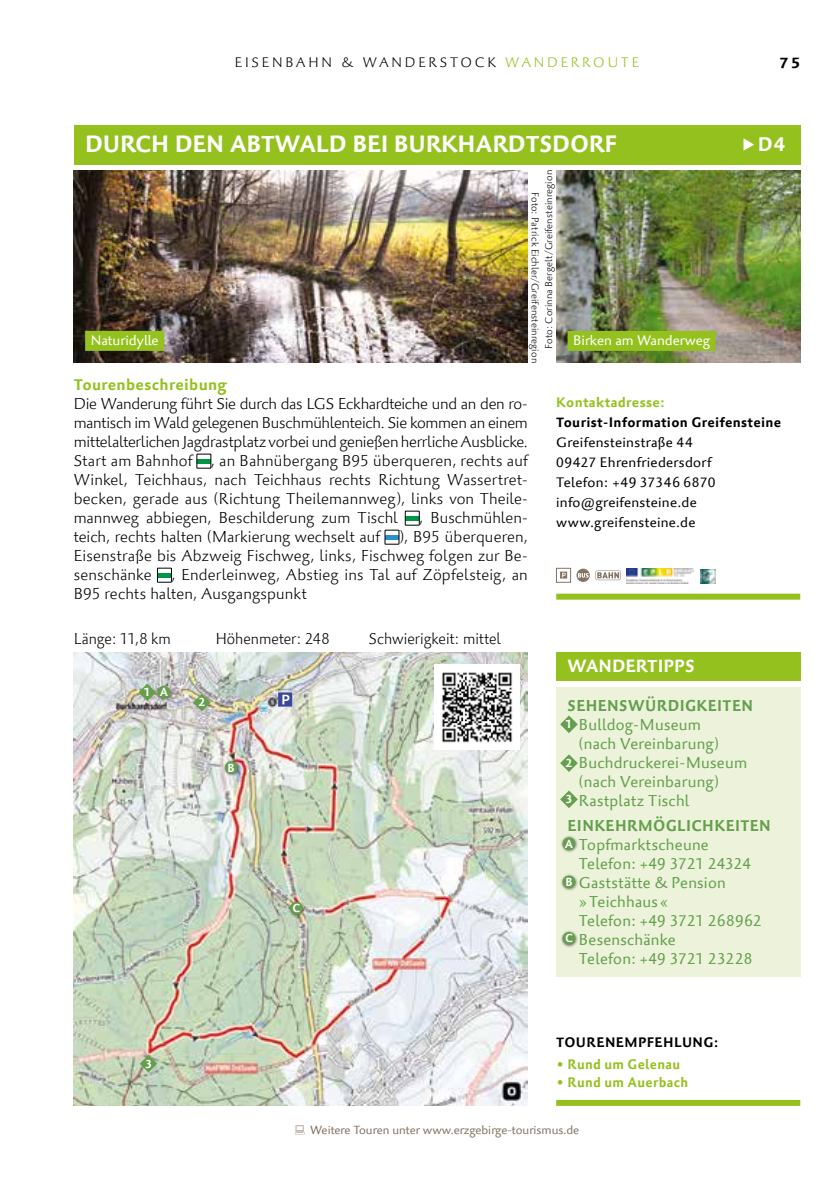
<style>
.page{position:relative;width:840px;height:1191px;background:#fff}
.page>*{position:absolute;margin:0;border:0;box-sizing:border-box;transform-origin:0 0}
.t1{font:700 24px "Palatino Sans Com";letter-spacing:-.01em;color:#fff}
.t2{font:700 20px "Palatino Sans Com";color:#fff}
.t3{font:700 18px "Palatino Sans Com";color:#fff}
.t4{font:300 16px/19px "Palatino Sans Com";letter-spacing:.01em;color:#000;text-align:justify}
.t5{font:16px/19px "Palatino Sans Com";letter-spacing:.015em;color:#649f4d}
.t6{font:300 16px "Palatino Sans Com";letter-spacing:.01em;color:#000;scale:.95 1}
.t7{font:700 16px "Palatino Sans Com";letter-spacing:.025em;color:#649f4d}
.t8{font:700 16px "Palatino Sans Com";letter-spacing:.02em;color:#95c11f}
.t9{font:700 15px "Palatino Sans Com";color:#000;scale:1.05 1}
.t10{font:14px/20px "Palatino Sans Com";letter-spacing:.025em;color:#000}
.t11{font:700 14px "Palatino Sans Com";letter-spacing:.025em;color:#000}
.t12{font:700 14px "Palatino Sans Com";letter-spacing:.025em;color:#95c11f}
.t13{font:300 14px "Palatino Sans Com";letter-spacing:.2em;color:#000}
.t14{font:14px "Palatino Sans Com";color:#fff}
.t15{font:12px "Palatino Sans Com";color:#857464}
.t16{font:700 12px "Palatino Sans Com";color:#fff}
.t17{font:300 10px "Palatino Sans Com";letter-spacing:.02em;color:#000}
.s1{color:#95c11f}
</style>
<div class="page">
<svg style="left:295px;top:1125px;width:9px;height:9px"></svg>
<div style="left:556px;top:687px;width:243px;height:289px;background:#ecf3da"></div>
<div style="left:74px;top:125px;width:725px;height:39px;background:#95c11f"></div>
<div style="left:197px;top:459px;width:14px;height:5px;background:#009646"></div>
<div style="left:197px;top:454px;width:14px;height:14px;border:1px solid #000"></div>
<div style="left:405px;top:516px;width:14px;height:5px;background:#009646"></div>
<div style="left:405px;top:511px;width:14px;height:14px;border:1px solid #000"></div>
<div style="left:385px;top:535px;width:14px;height:5px;background:#2c8fcf"></div>
<div style="left:385px;top:530px;width:14px;height:14px;border:1px solid #000"></div>
<div style="left:157px;top:573px;width:14px;height:5px;background:#009646"></div>
<div style="left:157px;top:568px;width:14px;height:14px;border:1px solid #000"></div>
<svg style="left:743px;top:138px;width:10px;height:13px"></svg>
<img style="left:556px;top:170px;width:243px;height:193px">
<img style="left:74px;top:170px;width:453px;height:193px">
<div style="left:556px;top:652px;width:243px;height:28px;background:#95c11f"></div>
<div style="left:560px;top:835px;width:18px;height:18px;background:#000;opacity:.5"></div>
<div style="left:562px;top:837px;width:13px;height:13px;background:#649f4d;border-radius:50%"></div>
<div style="left:560px;top:873px;width:18px;height:18px;background:#000;opacity:.5"></div>
<div style="left:562px;top:875px;width:13px;height:13px;background:#649f4d;border-radius:50%"></div>
<div style="left:560px;top:929px;width:18px;height:18px;background:#000;opacity:.5"></div>
<div style="left:562px;top:932px;width:13px;height:12px;background:#649f4d;border-radius:50%"></div>
<img style="left:74px;top:652px;width:453px;height:454px">
<div style="left:567px;top:331px;width:148px;height:20px;background:#95c11f"></div>
<div style="left:85px;top:331px;width:79px;height:20px;background:#95c11f"></div>
<div style="left:556px;top:593px;width:243px;height:6px;background:#95c11f"></div>
<div style="left:556px;top:1100px;width:243px;height:6px;background:#95c11f"></div>
<img style="left:434px;top:664px;width:85px;height:85px">
<svg style="left:576px;top:568px;width:13px;height:14px"></svg>
<div style="left:556px;top:568px;width:14px;height:14px;border:1px solid #857464"></div>
<svg style="left:560px;top:571px;width:7px;height:7px"></svg>
<svg style="left:595px;top:570px;width:25px;height:10px"></svg>
<svg style="left:560px;top:715px;width:17px;height:18px"></svg>
<svg style="left:560px;top:754px;width:17px;height:18px"></svg>
<svg style="left:560px;top:790px;width:17px;height:18px"></svg>
<img style="left:626px;top:569px;width:67px;height:15px">
<img style="left:700px;top:569px;width:14px;height:14px">
<svg style="left:278px;top:692px;width:14px;height:14px"></svg>
<svg style="left:138px;top:683px;width:18px;height:18px"></svg>
<div style="left:155px;top:684px;width:18px;height:18px;background:#000;opacity:.5"></div>
<div style="left:157px;top:686px;width:13px;height:13px;background:#649f4d;border-radius:50%"></div>
<svg style="left:193px;top:694px;width:17px;height:17px"></svg>
<div style="left:222px;top:759px;width:18px;height:18px;background:#000;opacity:.5"></div>
<div style="left:225px;top:761px;width:12px;height:13px;background:#649f4d;border-radius:50%"></div>
<div style="left:288px;top:899px;width:18px;height:18px;background:#000;opacity:.5"></div>
<div style="left:290px;top:901px;width:13px;height:13px;background:#649f4d;border-radius:50%"></div>
<svg style="left:139px;top:1054px;width:18px;height:18px"></svg>
<p class="t13" style="left:235px;top:53px;width:405px">EISENBAHN &amp; WANDERSTOCK <span class="s1">WANDERROUTE</span></p>
<p class="t9" style="left:779px;top:53px;width:21px">75</p>
<h1 class="t1" style="left:85px;top:129px;width:533px">DURCH DEN ABTWALD BEI BURKHARDTSDORF</h1>
<p class="t2" style="left:757px;top:131px;width:29px">D4</p>
<p class="t17" style="left:542px;top:348px;width:180px;rotate:-90deg">Foto: Corinna Bergelt/Greifensteinregion</p>
<p class="t17" style="left:541px;top:192px;width:172px;rotate:90deg">Foto: Patrick Eichler/Greifensteinregion</p>
<p class="t14" style="left:91px;top:332px;width:69px">Naturidylle</p>
<p class="t14" style="left:573px;top:332px;width:138px">Birken am Wanderweg</p>
<p class="t8" style="left:74px;top:374px;width:154px">Tourenbeschreibung</p>
<p class="t4" style="left:74px;top:394px;width:455px">Die Wanderung führt Sie durch das LGS Eckhardteiche und an den ro&shy;mantisch im Wald gelegenen Buschmühlenteich. Sie kommen an einem mittelalterlichen Jagdrastplatz vorbei und genießen herrliche Ausblicke.<br>Start am Bahnhof , an Bahnübergang B95 überqueren, rechts auf Winkel, Teichhaus, nach Teichhaus rechts Richtung Wassertret&shy;becken, gerade aus (Richtung Theilemannweg), links von Theile&shy;mannweg abbiegen, Beschilderung zum Tischl</p>
<p class="t4" style="left:74px;top:508px;width:455px;text-indent:345px">, Buschmühlen&shy;teich, rechts halten (Markierung wechselt auf ), B95 überqueren, Eisenstraße bis Abzweig Fischweg, links, Fischweg folgen zur Be&shy;senschänke</p>
<p class="t4" style="left:74px;top:565px;width:455px;text-indent:98px">, Enderleinweg, Abstieg ins Tal auf Zöpfelsteig, an<br>B95 rechts halten, Ausgangspunkt</p>
<p class="t6" style="left:74px;top:629px;width:103px">Länge: 11,8 km</p>
<p class="t6" style="left:215px;top:629px;width:121px">Höhenmeter: 248</p>
<p class="t6" style="left:369px;top:629px;width:140px">Schwierigkeit: mittel</p>
<p class="t16" style="left:144px;top:684px;width:26px">1 A</p>
<p class="t16" style="left:198px;top:694px;width:8px">2</p>
<p class="t16" style="left:227px;top:760px;width:9px">B</p>
<p class="t16" style="left:292px;top:900px;width:9px">C</p>
<p class="t12" style="left:556px;top:393px;width:110px">Kontaktadresse:</p>
<p class="t11" style="left:556px;top:413px;width:226px">Tourist-Information Greifensteine</p>
<p class="t10" style="left:556px;top:432px;width:161px">Greifensteinstraße 44<br>09427 Ehrenfriedersdorf<br>Telefon: +49 37346 6870 info@greifensteine.de www.greifensteine.de</p>
<p class="t3" style="left:567px;top:654px;width:129px">WANDERTIPPS</p>
<p class="t7" style="left:567px;top:695px;width:187px">SEHENSWÜRDIGKEITEN</p>
<p class="t5" style="left:578px;top:715px;width:141px;text-indent:-11px">• Bulldog-Museum (nach Vereinbarung)</p>
<p class="t5" style="left:578px;top:753px;width:170px;text-indent:-11px">• Buchdruckerei-Museum (nach Vereinbarung)</p>
<p class="t5" style="left:567px;top:791px;width:123px">• Rastplatz Tischl</p>
<p class="t7" style="left:567px;top:815px;width:205px">EINKEHRMÖGLICHKEITEN</p>
<p class="t5" style="left:578px;top:834px;width:173px;text-indent:-11px">• Topfmarktscheune<br>Telefon: +49 3721 24324</p>
<p class="t5" style="left:578px;top:872px;width:184px;text-indent:-11px">• Gaststätte &amp; Pension<br>» Teichhaus «<br>Telefon: +49 3721 268962</p>
<p class="t5" style="left:578px;top:929px;width:175px;text-indent:-11px">• Besenschänke<br>Telefon: +49 3721 23228</p>
<p class="t16" style="left:565px;top:716px;width:8px">1</p>
<p class="t16" style="left:565px;top:755px;width:8px">2</p>
<p class="t16" style="left:565px;top:791px;width:8px">3</p>
<p class="t16" style="left:564px;top:836px;width:10px">A</p>
<p class="t16" style="left:565px;top:874px;width:9px">B</p>
<p class="t16" style="left:564px;top:930px;width:9px">C</p>
<p class="t16" style="left:145px;top:1055px;width:8px">3</p>
<p class="t11" style="left:556px;top:1033px;width:164px">TOURENEMPFEHLUNG:</p>
<p class="t12" style="left:556px;top:1055px;width:125px">• Rund um Gelenau</p>
<p class="t12" style="left:556px;top:1073px;width:134px">• Rund um Auerbach</p>
<p class="t15" style="left:310px;top:1122px;width:270px">Weitere Touren unter www.erzgebirge-tourismus.de</p>
</div>
